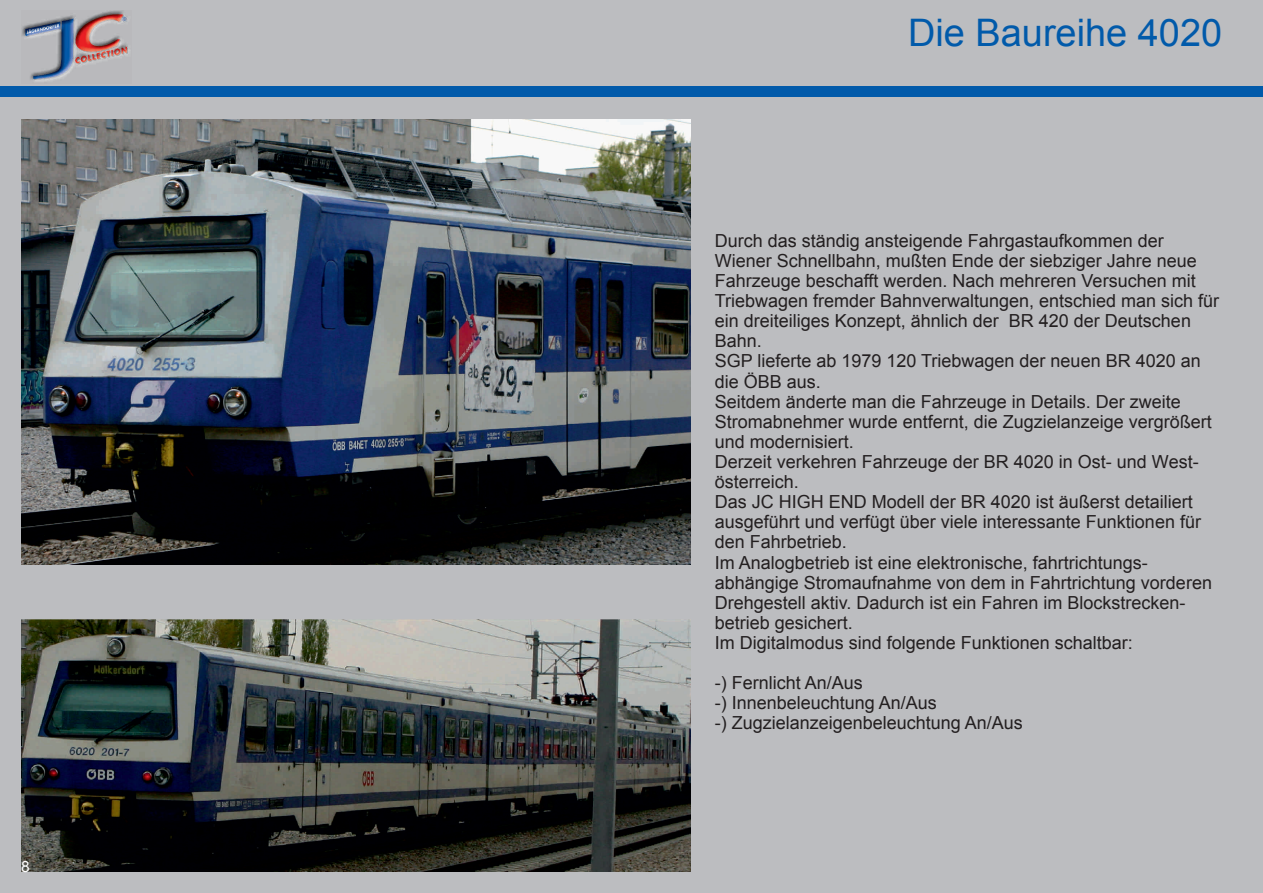
<style>
.page{position:relative;width:1263px;height:893px;background:#bcbdc0}
.page>*{position:absolute;margin:0;border:0;box-sizing:border-box;transform-origin:0 0}
.t1{font:37.95px "Arial";color:#015aaa}
.t2{font:18px/20.1px "Arial";color:#231f20}
.t3{font:15.45px "Arial";color:#fff}
</style>
<div class="page">
<div style="left:0;top:87px;width:1263px;height:10px;background:#015aaa"></div>
<img style="left:21px;top:119px;width:669px;height:445px">
<img style="left:21px;top:620px;width:669px;height:252px">
<img style="left:21px;top:11px;width:108px;height:70px">
<p class="t3" style="left:21px;top:860px;width:10px">8</p>
<h1 class="t1" style="left:908px;top:18px;width:316px">Die Baureihe 4020</h1>
<p class="t2" style="left:715px;top:232px;width:506px">Durch das ständig ansteigende Fahrgastaufkommen der Wiener Schnellbahn, mußten Ende der siebziger Jahre neue Fahrzeuge beschafft werden. Nach mehreren Versuchen mit Triebwagen fremder Bahnverwaltungen, entschied man sich für ein dreiteiliges Konzept, ähnlich der BR 420 der Deutschen Bahn.<br>SGP lieferte ab 1979 120 Triebwagen der neuen BR 4020 an die ÖBB aus.<br>Seitdem änderte man die Fahrzeuge in Details. Der zweite Stromabnehmer wurde entfernt, die Zugzielanzeige vergrößert und modernisiert.<br>Derzeit verkehren Fahrzeuge der BR 4020 in Ost- und West&shy;österreich.<br>Das JC HIGH END Modell der BR 4020 ist äußerst detailiert ausgeführt und verfügt über viele interessante Funktionen für den Fahrbetrieb.<br>Im Analogbetrieb ist eine elektronische, fahrtrichtungs&shy;abhängige Stromaufnahme von dem in Fahrtrichtung vorderen Drehgestell aktiv. Dadurch ist ein Fahren im Blockstrecken&shy;betrieb gesichert.<br>Im Digitalmodus sind folgende Funktionen schaltbar:</p>
<p class="t2" style="left:715px;top:674px;width:310px">-) Fernlicht An/Aus<br>-) Innenbeleuchtung An/Aus<br>-) Zugzielanzeigenbeleuchtung An/Aus</p>
</div>
